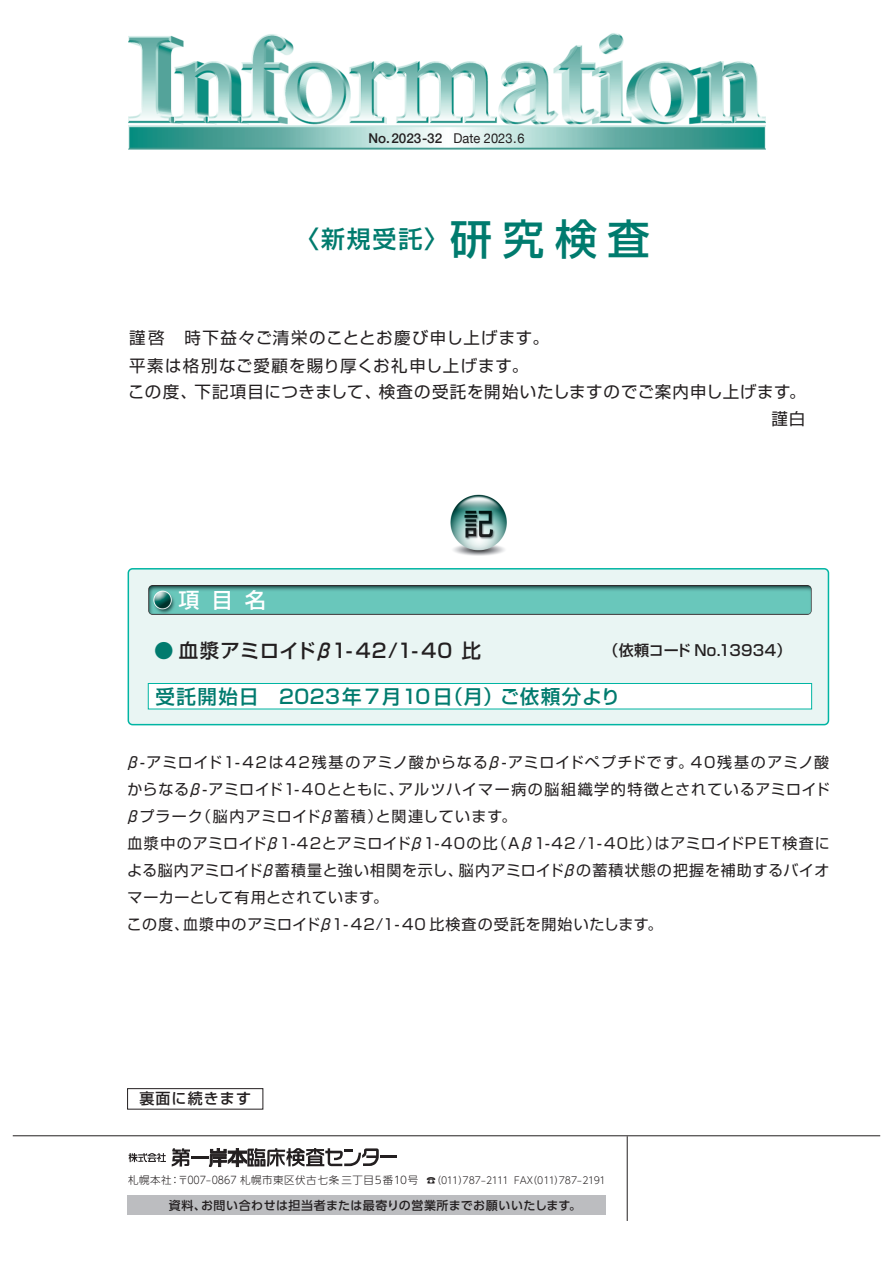
<style>
.page{position:relative;width:893px;height:1263px;background:#fff}
.page>*{position:absolute;margin:0;border:0;box-sizing:border-box;transform-origin:0 0}
.t1{font:500 24px "Shin Go Pro";color:#007b6e}
.t2{font:500 21px "Shin Go Pro";color:#fff}
.t3{font:500 19.5px "Shin Go Pro";letter-spacing:.06em;color:#007b6e}
.t4{font:500 19.5px "Shin Go Pro";letter-spacing:.02em;color:#231f20}
.t5{font:16.5px "Shin Go Pro";letter-spacing:.055em;color:#231f20}
.t6{font:15px/27px "Shin Go Pro";letter-spacing:.055em;color:#231f20}
.t7{font:500 15px "Shin Go Pro";letter-spacing:.02em;color:#231f20}
.t8{font:500 15px "Shin Go Pro";letter-spacing:.075em;color:#231f20}
.t9{font:500 13.5px "Helvetica Neue";color:#231f20}
.t10{font:12px "UD Shin Go Pro Medium 90 pv RKSJ H";letter-spacing:.04em;color:#231f20}
.t11{font:10.5px "UD Shin Go Pro Light 90 pv RKSJ H";letter-spacing:.05em;color:#231f20}
.s1{font-weight:400}
.s2{font-size:42px}
.s3{color:#007b6e}
.s4{font-size:9.75px}
</style>
<div class="page">
<img style="left:128px;top:33px;width:638px;height:117px">
<div style="left:127px;top:1088px;width:136px;height:21px;border:1px solid #231f20"></div>
<img style="left:450px;top:494px;width:57px;height:61px">
<div style="left:128px;top:569px;width:700px;height:156px;background:#e9f5f3;border-radius:4px"></div>
<div style="left:128px;top:568px;width:701px;height:157px;border:2px solid #00b5a3;border-radius:4px"></div>
<div style="left:148px;top:683px;width:664px;height:26px;background:#fff"></div>
<div style="left:148px;top:683px;width:664px;height:26px;border:1px solid #00b5a3"></div>
<img style="left:148px;top:585px;width:664px;height:30px">
<hr style="left:13px;top:1135px;width:867px;height:1px;background:#231f20">
<hr style="left:627px;top:1136px;width:1px;height:85px;background:#231f20">
<div style="left:128px;top:1196px;width:478px;height:19px;background:#bcbdc0"></div>
<hr style="left:380px;top:1155px;width:16px;height:3px;background:#231f20">
<svg style="left:129px;top:1153px;width:37px;height:9px"></svg>
<svg style="left:172px;top:1148px;width:207px;height:19px"></svg>
<p class="t9" style="left:368px;top:127px;width:157px">No.2023-32 <span class="s1">Date 2023.6</span></p>
<h1 class="t1" style="left:295px;top:219px;width:356px">〈新規受託〉<span class="s2">研究検査</span></h1>
<p class="t5" style="left:129px;top:324px;width:421px">謹啓　時下益々ご清栄のこととお慶び申し上げます。</p>
<p class="t5" style="left:129px;top:352px;width:401px">平素は格別なご愛顧を賜り厚くお礼申し上げます。</p>
<p class="t5" style="left:128px;top:378px;width:679px">この度、下記項目につきまして、検査の受託を開始いたしますのでご案内申し上げます。</p>
<p class="t5" style="left:771px;top:405px;width:35px">謹白</p>
<h2 class="t2" style="left:179px;top:583px;width:89px">項目名</h2>
<h3 class="t4" style="left:154px;top:634px;width:329px"><span class="s3">●</span> 血漿アミロイドβ1- 42/1- 40 比</h3>
<p class="t7" style="left:604px;top:638px;width:189px">（依頼コード No.13934）</p>
<h3 class="t3" style="left:156px;top:680px;width:466px">受託開始日　2023年 7月10日（月）ご依頼分より</h3>
<p class="t6" style="left:125px;top:747px;width:706px">β-アミロイド1-42は42残基のアミノ酸からなるβ-アミロイドペプチドです。40残基のアミノ酸からなるβ-アミロイド1-40とともに、アルツハイマー病の脳組織学的特徴とされているアミロイドβプラーク（脳内アミロイドβ蓄積）と関連しています。<br>血漿中のアミロイドβ1-42とアミロイドβ1-40の比（Aβ1-42 /1-40比）はアミロイドPET検査による脳内アミロイドβ蓄積量と強い相関を示し、脳内アミロイドβの蓄積状態の把握を補助するバイオマーカーとして有用とされています。<br>この度、血漿中のアミロイドβ1- 42/1- 40 比検査の受託を開始いたします。</p>
<p class="t8" style="left:139px;top:1086px;width:113px">裏面に続きます</p>
<p class="t11" style="left:128px;top:1171px;width:479px">札幌本社：〒007‒0867 札幌市東区伏古七条三丁目5番10号 <span class="s4">☎（011）787‒2111 FAX（011）787‒2191</span></p>
<p class="t10" style="left:169px;top:1195px;width:414px">資料、お問い合わせは担当者または最寄りの営業所までお願いいたします。</p>
</div>
